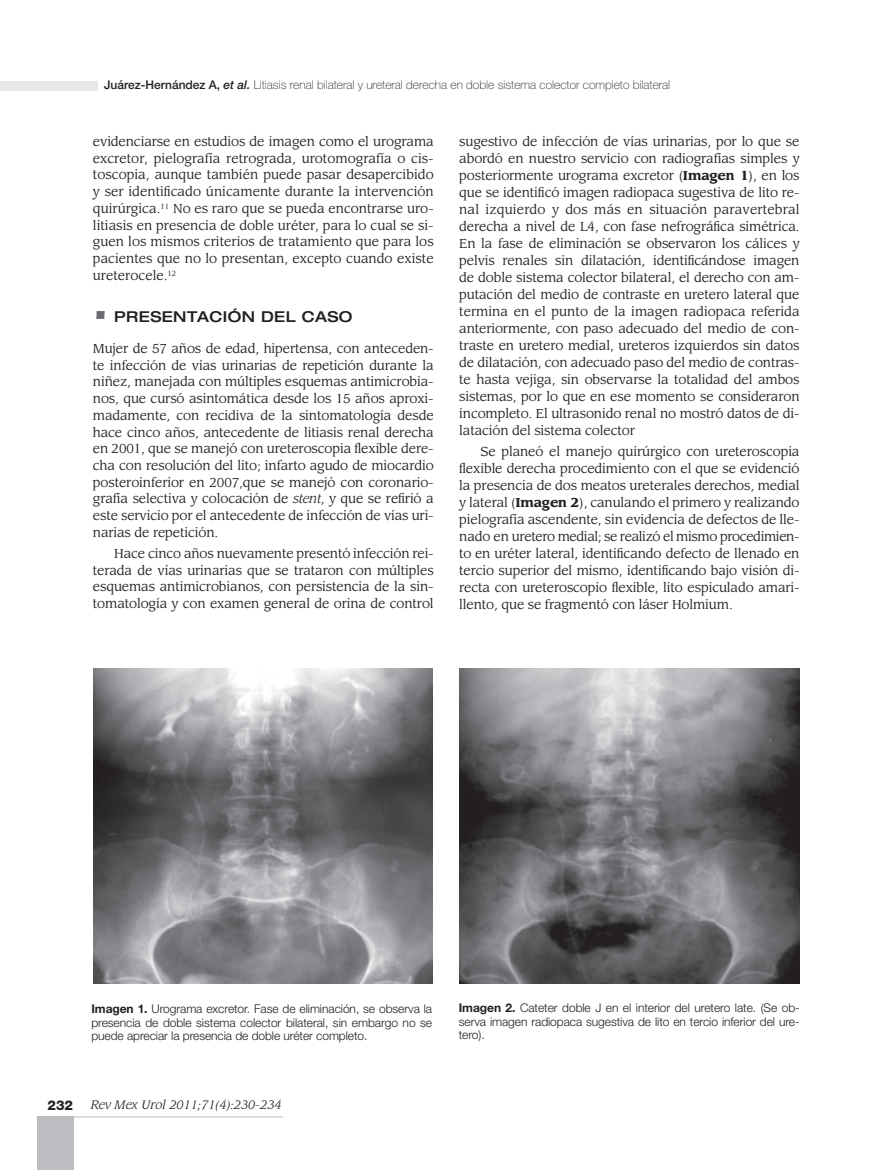
<style>
.page{position:relative;width:893px;height:1170px;background:#fff}
.page>*{position:absolute;margin:0;border:0;box-sizing:border-box;transform-origin:0 0}
.t1{font:500 expanded 15px "Helvetica Neue LT Std";letter-spacing:.025em;color:#231f20}
.t2{font:800 13.5px "Helvetica Neue LT Std";color:#231f20}
.t3{font:12.75px/17px "Leawood";letter-spacing:-.01em;color:#231f20;text-align:justify}
.t4{font:300 12px/13.5px "Helvetica Neue LT Std";letter-spacing:-.005em;color:#231f20;text-align:justify}
.t5{font:100 12px "Helvetica Neue LT Std";color:#231f20}
.t6{font:italic 12px "Leawood";color:#231f20}
.s1{font-weight:500}
.s2{font-weight:500;font-style:italic}
.s3{font-family:"Itc Eras";font-weight:900;font-stretch:normal;font-size:21px;color:#6c6d70}
.s4{font-style:italic}
.s5{font-weight:700}
</style>
<div class="page">
<hr style="left:37px;top:1116px;width:246px;height:1px;background:#bcbdc0">
<div style="left:37px;top:1116px;width:36px;height:53px;background:#bcbdc0"></div>
<div style="left:0;top:81px;width:98px;height:9px;background:#e6e7e9"></div>
<img style="left:94px;top:668px;width:338px;height:315px">
<img style="left:460px;top:668px;width:340px;height:315px">
<p class="t5" style="left:104px;top:78px;width:568px"><span class="s1">Juárez-Hernández A,</span> <span class="s2">et al.</span> Litiasis renal bilateral y ureteral derecha en doble sistema colector completo bilateral</p>
<p class="t3" style="left:93px;top:133px;width:342px">evidenciarse en estudios de imagen como el urograma excretor, pielografía retrograda, urotomografía o cis&shy;toscopia, aunque también puede pasar desapercibido y ser identificado únicamente durante la intervención quirúrgica.<sup>11</sup> No es raro que se pueda encontrarse uro&shy;litiasis en presencia de doble uréter, para lo cual se si&shy;guen los mismos criterios de tratamiento que para los pacientes que no lo presentan, excepto cuando existe ureterocele.<sup>12</sup></p>
<p class="t1" style="left:93px;top:307px;width:261px"><span class="s3">•</span> PRESENTACIÓN DEL CASO</p>
<p class="t3" style="left:93px;top:340px;width:342px">Mujer de 57 años de edad, hipertensa, con anteceden&shy;te infección de vías urinarias de repetición durante la niñez, manejada con múltiples esquemas antimicrobia&shy;nos, que cursó asintomática desde los 15 años aproxi&shy;madamente, con recidiva de la sintomatología desde hace cinco años, antecedente de litiasis renal derecha en 2001, que se manejó con ureteroscopia flexible dere&shy;cha con resolución del lito; infarto agudo de miocardio posteroinferior en 2007,que se manejó con coronario&shy;grafía selectiva y colocación de <span class="s4">stent</span>, y que se refirió a este servicio por el antecedente de infección de vías uri&shy;narias de repetición.</p>
<p class="t3" style="left:93px;top:545px;width:342px;text-indent:21px">Hace cinco años nuevamente presentó infección rei&shy;terada de vías urinarias que se trataron con múltiples esquemas antimicrobianos, con persistencia de la sin&shy;tomatología y con examen general de orina de control</p>
<p class="t3" style="left:459px;top:133px;width:342px">sugestivo de infección de vías urinarias, por lo que se abordó en nuestro servicio con radiografías simples y posteriormente urograma excretor (<span class="s5">Imagen 1</span>), en los que se identificó imagen radiopaca sugestiva de lito re&shy;nal izquierdo y dos más en situación paravertebral derecha a nivel de L4, con fase nefrográfica simétrica.<br>En la fase de eliminación se observaron los cálices y pelvis renales sin dilatación, identificándose imagen de doble sistema colector bilateral, el derecho con am&shy;putación del medio de contraste en uretero lateral que termina en el punto de la imagen radiopaca referida anteriormente, con paso adecuado del medio de con&shy;traste en uretero medial, ureteros izquierdos sin datos de dilatación, con adecuado paso del medio de contras&shy;te hasta vejiga, sin observarse la totalidad del ambos sistemas, por lo que en ese momento se consideraron incompleto. El ultrasonido renal no mostró datos de di&shy;latación del sistema colector</p>
<p class="t3" style="left:459px;top:443px;width:342px;text-indent:21px">Se planeó el manejo quirúrgico con ureteroscopia flexible derecha procedimiento con el que se evidenció la presencia de dos meatos ureterales derechos, medial y lateral (<span class="s5">Imagen 2</span>), canulando el primero y realizando pielografía ascendente, sin evidencia de defectos de lle&shy;nado en uretero medial; se realizó el mismo procedimien&shy;to en uréter lateral, identificando defecto de llenado en tercio superior del mismo, identificando bajo visión di&shy;recta con ureteroscopio flexible, lito espiculado amari&shy;llento, que se fragmentó con láser Holmium.</p>
<p class="t4" style="left:91px;top:1001px;width:342px"><span class="s5">Imagen 1.</span> Urograma excretor. Fase de eliminación, se observa la presencia de doble sistema colector bilateral, sin embargo no se puede apreciar la presencia de doble uréter completo.</p>
<p class="t4" style="left:459px;top:1000px;width:342px"><span class="s5">Imagen 2.</span> Cateter doble J en el interior del uretero late. (Se ob&shy;serva imagen radiopaca sugestiva de lito en tercio inferior del ure&shy;tero).</p>
<p class="t2" style="left:47px;top:1096px;width:27px">232</p>
<p class="t6" style="left:91px;top:1097px;width:192px">Rev Mex Urol 2011;71(4):230-234</p>
</div>
